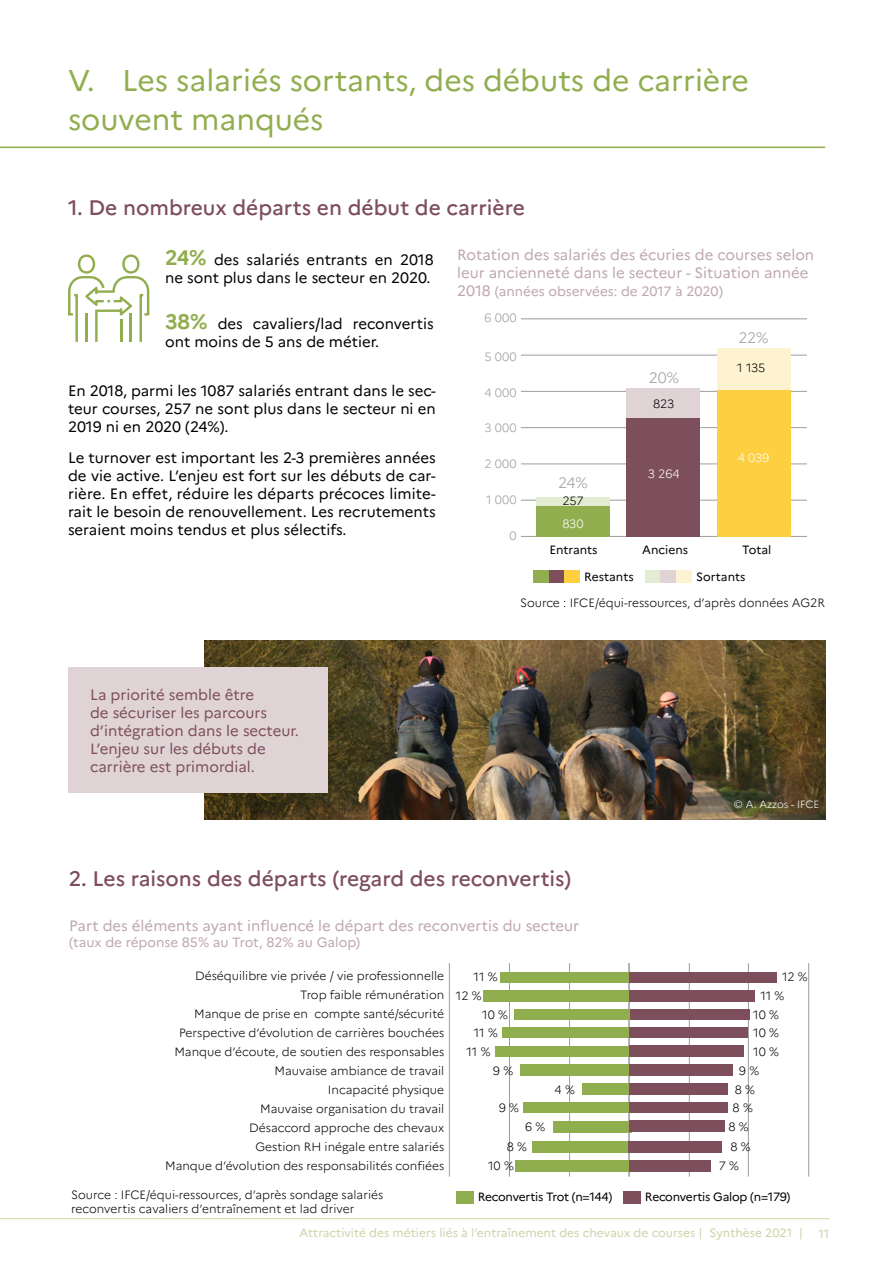
<style>
.page{position:relative;width:893px;height:1263px;background:#fff}
.page>*{position:absolute;margin:0;border:0;box-sizing:border-box;transform-origin:0 0}
.t1{font:30px/39px "Marianne";color:#91ae4f}
.t2{font:500 21px "Marianne";color:#7d4e5b}
.t3{font:15px/18px "Marianne";color:#000}
.t4{font:15px/18px "Marianne";color:#bea7ad}
.t5{font:15px/18px "Marianne";color:#7d4e5b}
.t6{font:300 15px "Marianne";color:#9d9d9c}
.t7{font:13.5px "Marianne";color:#bea7ad}
.t8{font:300 12px/19px "Marianne";color:#000}
.t9{font:12px "Marianne";letter-spacing:-.015em;color:#000}
.t10{font:12px "Marianne";color:#c8d6a7}
.t11{font:300 12px "Marianne";letter-spacing:.005em;color:#9d9d9c}
.t12{font:300 12px "Marianne";letter-spacing:-.01em;color:#fff}
.t13{font:300 10.5px "Marianne";letter-spacing:-.005em;color:#fff}
.s1{font-weight:700;font-size:21px;color:#91ae4f}
.s2{font-size:15px}
</style>
<div class="page">
<hr style="left:0;top:1218px;width:829px;height:1px;background:#c8d6a7">
<hr style="left:0;top:147px;width:825px;height:1px;background:#91ae4f">
<svg style="left:68px;top:254px;width:81px;height:88px"></svg>
<hr style="left:521px;top:536px;width:286px;height:1px;background:#9d9d9c">
<hr style="left:521px;top:500px;width:286px;height:1px;background:#9d9d9c">
<hr style="left:521px;top:464px;width:286px;height:1px;background:#9d9d9c">
<hr style="left:521px;top:427px;width:286px;height:1px;background:#9d9d9c">
<hr style="left:521px;top:391px;width:286px;height:1px;background:#9d9d9c">
<hr style="left:521px;top:355px;width:286px;height:1px;background:#9d9d9c">
<hr style="left:521px;top:319px;width:286px;height:1px;background:#9d9d9c">
<div style="left:536px;top:497px;width:74px;height:9px;background:#e3ebd3"></div>
<div style="left:536px;top:506px;width:74px;height:30px;background:#91ae4f"></div>
<div style="left:627px;top:418px;width:73px;height:118px;background:#7d4e5b"></div>
<div style="left:627px;top:388px;width:73px;height:30px;background:#dfd3d6"></div>
<div style="left:717px;top:390px;width:73px;height:146px;background:#fdcf41"></div>
<div style="left:717px;top:349px;width:73px;height:41px;background:#fef3d0"></div>
<div style="left:645px;top:570px;width:16px;height:13px;background:#e3ebd3"></div>
<div style="left:661px;top:570px;width:15px;height:13px;background:#dfd3d6"></div>
<div style="left:676px;top:570px;width:16px;height:13px;background:#fef3d0"></div>
<div style="left:533px;top:570px;width:16px;height:13px;background:#91ae4f"></div>
<div style="left:549px;top:570px;width:15px;height:13px;background:#7d4e5b"></div>
<div style="left:564px;top:570px;width:16px;height:13px;background:#fdcf41"></div>
<img style="left:205px;top:641px;width:621px;height:178px">
<div style="left:69px;top:667px;width:259px;height:126px;background:#dfd3d6"></div>
<hr style="left:449px;top:963px;width:1px;height:213px;background:#9d9d9c">
<hr style="left:509px;top:963px;width:1px;height:213px;background:#9d9d9c">
<hr style="left:569px;top:963px;width:1px;height:213px;background:#9d9d9c">
<hr style="left:629px;top:963px;width:1px;height:213px;background:#9d9d9c">
<hr style="left:689px;top:963px;width:1px;height:213px;background:#9d9d9c">
<hr style="left:748px;top:963px;width:1px;height:213px;background:#9d9d9c">
<hr style="left:808px;top:963px;width:1px;height:213px;background:#9d9d9c">
<div style="left:500px;top:972px;width:132px;height:11px;background:#91ae4f"></div>
<div style="left:629px;top:972px;width:148px;height:10px;background:#7d4e5b"></div>
<div style="left:483px;top:990px;width:146px;height:11px;background:#91ae4f"></div>
<div style="left:629px;top:990px;width:125px;height:11px;background:#7d4e5b"></div>
<div style="left:514px;top:1009px;width:119px;height:11px;background:#91ae4f"></div>
<div style="left:630px;top:1009px;width:120px;height:11px;background:#7d4e5b"></div>
<div style="left:503px;top:1027px;width:126px;height:11px;background:#91ae4f"></div>
<div style="left:629px;top:1027px;width:118px;height:11px;background:#7d4e5b"></div>
<div style="left:495px;top:1046px;width:134px;height:11px;background:#91ae4f"></div>
<div style="left:629px;top:1046px;width:115px;height:11px;background:#7d4e5b"></div>
<div style="left:520px;top:1065px;width:110px;height:11px;background:#91ae4f"></div>
<div style="left:629px;top:1065px;width:103px;height:11px;background:#7d4e5b"></div>
<div style="left:583px;top:1083px;width:47px;height:11px;background:#91ae4f"></div>
<div style="left:629px;top:1083px;width:98px;height:11px;background:#7d4e5b"></div>
<div style="left:523px;top:1102px;width:106px;height:11px;background:#91ae4f"></div>
<div style="left:629px;top:1102px;width:98px;height:11px;background:#7d4e5b"></div>
<div style="left:553px;top:1121px;width:79px;height:11px;background:#91ae4f"></div>
<div style="left:629px;top:1121px;width:96px;height:11px;background:#7d4e5b"></div>
<div style="left:532px;top:1142px;width:97px;height:11px;background:#91ae4f"></div>
<div style="left:628px;top:1141px;width:94px;height:12px;background:#7d4e5b"></div>
<div style="left:516px;top:1161px;width:114px;height:11px;background:#91ae4f"></div>
<div style="left:629px;top:1161px;width:82px;height:11px;background:#7d4e5b"></div>
<div style="left:456px;top:1191px;width:17px;height:13px;background:#91ae4f"></div>
<div style="left:624px;top:1191px;width:17px;height:13px;background:#7d4e5b"></div>
<h1 class="t1" style="left:68px;top:60px;width:682px">V. Les salariés sortants, des débuts de carrière souvent manqués</h1>
<h2 class="t2" style="left:68px;top:195px;width:458px">1. De nombreux départs en début de carrière</h2>
<p class="t3" style="left:165px;top:250px;width:270px"><span class="s1">24%</span> des salariés entrants en 2018 ne sont plus dans le secteur en 2020.</p>
<p class="t3" style="left:165px;top:315px;width:270px"><span class="s1">38%</span> des cavaliers/lad reconvertis ont moins de 5 ans de métier.</p>
<p class="t4" style="left:457px;top:246px;width:359px">Rotation des salariés des écuries de courses selon leur ancienneté dans le secteur - Situation année</p>
<p class="t7" style="left:457px;top:283px;width:267px"><span class="s2">2018</span> (années observées: de 2017 à 2020)</p>
<p class="t11" style="left:484px;top:310px;width:34px">6 000</p>
<p class="t6" style="left:739px;top:328px;width:32px">22%</p>
<p class="t3" style="left:68px;top:381px;width:369px;text-align:justify">En 2018, parmi les 1087 salariés entrant dans le sec&shy;teur courses, 257 ne sont plus dans le secteur ni en 2019 ni en 2020 (24%).</p>
<p class="t3" style="left:68px;top:448px;width:369px;text-align:justify">Le turnover est important les 2-3 premières années de vie active. L’enjeu est fort sur les débuts de car&shy;rière. En effet, réduire les départs précoces limite&shy;rait le besoin de renouvellement. Les recrutements seraient moins tendus et plus sélectifs.</p>
<p class="t5" style="left:90px;top:685px;width:210px">La priorité semble être<br>de sécuriser les parcours d’intégration dans le secteur.<br>L’enjeu sur les débuts de carrière est primordial.</p>
<p class="t11" style="left:484px;top:349px;width:34px">5 000</p>
<p class="t11" style="left:484px;top:385px;width:34px">4 000</p>
<p class="t11" style="left:484px;top:421px;width:34px">3 000</p>
<p class="t11" style="left:484px;top:457px;width:34px">2 000</p>
<p class="t11" style="left:486px;top:492px;width:32px">1 000</p>
<p class="t11" style="left:509px;top:528px;width:9px">0</p>
<p class="t6" style="left:558px;top:473px;width:31px">24%</p>
<p class="t8" style="left:562px;top:491px;width:23px">257</p>
<p class="t12" style="left:562px;top:516px;width:23px">830</p>
<p class="t6" style="left:649px;top:368px;width:32px">20%</p>
<p class="t8" style="left:653px;top:394px;width:23px">823</p>
<p class="t12" style="left:648px;top:466px;width:33px">3 264</p>
<p class="t8" style="left:737px;top:358px;width:30px">1 135</p>
<p class="t12" style="left:738px;top:450px;width:33px">4 039</p>
<p class="t9" style="left:549px;top:543px;width:50px">Entrants</p>
<p class="t9" style="left:642px;top:543px;width:48px">Anciens</p>
<p class="t9" style="left:742px;top:543px;width:31px">Total</p>
<p class="t9" style="left:584px;top:569px;width:51px">Restants</p>
<p class="t9" style="left:696px;top:569px;width:51px">Sortants</p>
<p class="t8" style="left:520px;top:593px;width:306px">Source : IFCE/équi-ressources, d’après données AG2R</p>
<p class="t13" style="left:734px;top:798px;width:87px">© A. Azzos - IFCE</p>
<h2 class="t2" style="left:69px;top:866px;width:504px">2. Les raisons des départs (regard des reconvertis)</h2>
<p class="t4" style="left:69px;top:917px;width:511px">Part des éléments ayant influencé le départ des reconvertis du secteur</p>
<p class="t7" style="left:69px;top:934px;width:292px">(taux de réponse 85% au Trot, 82% au Galop)</p>
<p class="t8" style="left:165px;top:966px;width:281px;text-align:right">Déséquilibre vie privée / vie professionnelle<br>Trop faible rémunération<br>Manque de prise en compte santé/sécurité Perspective d’évolution de carrières bouchées Manque d’écoute, de soutien des responsables Mauvaise ambiance de travail<br>Incapacité physique<br>Mauvaise organisation du travail<br>Désaccord approche des chevaux<br>Gestion RH inégale entre salariés<br>Manque d’évolution des responsabilités confiées</p>
<p class="t8" style="left:71px;top:1187px;width:314px;line-height:14.4px">Source : IFCE/équi-ressources, d’après sondage salariés reconvertis cavaliers d’entraînement et lad driver</p>
<p class="t8" style="left:456px;top:967px;width:43px;text-indent:18px">11 %<br>12 %</p>
<p class="t8" style="left:482px;top:1005px;width:27px">10 %</p>
<p class="t8" style="left:474px;top:1023px;width:25px">11 %</p>
<p class="t8" style="left:467px;top:1042px;width:25px">11 %</p>
<p class="t8" style="left:493px;top:1061px;width:22px">9 %</p>
<p class="t8" style="left:499px;top:1099px;width:22px">9 %</p>
<p class="t8" style="left:525px;top:1117px;width:22px">6 %</p>
<p class="t8" style="left:555px;top:1080px;width:22px">4 %</p>
<p class="t8" style="left:782px;top:967px;width:27px">12 %</p>
<p class="t8" style="left:760px;top:986px;width:25px">11 %</p>
<p class="t8" style="left:753px;top:1005px;width:27px">10 %</p>
<p class="t8" style="left:753px;top:1023px;width:27px">10 %</p>
<p class="t8" style="left:753px;top:1042px;width:27px">10 %</p>
<p class="t8" style="left:739px;top:1061px;width:22px">9 %</p>
<p class="t8" style="left:735px;top:1080px;width:22px">8 %</p>
<p class="t8" style="left:733px;top:1099px;width:22px">8 %</p>
<p class="t8" style="left:728px;top:1117px;width:22px">8 %</p>
<p class="t8" style="left:488px;top:1138px;width:40px;text-indent:19px">8 %<br>10 %</p>
<p class="t9" style="left:478px;top:1190px;width:136px">Reconvertis Trot (n=144)</p>
<p class="t9" style="left:645px;top:1190px;width:147px">Reconvertis Galop (n=179)</p>
<p class="t8" style="left:719px;top:1138px;width:33px;text-indent:12px">8 %<br>7 %</p>
<p class="t10" style="left:300px;top:1225px;width:505px">Attractivité des métiers liés à l’entraînement des chevaux de courses | Synthèse 2021 |</p>
<p class="t10" style="left:819px;top:1226px;width:12px">11</p>
</div>
